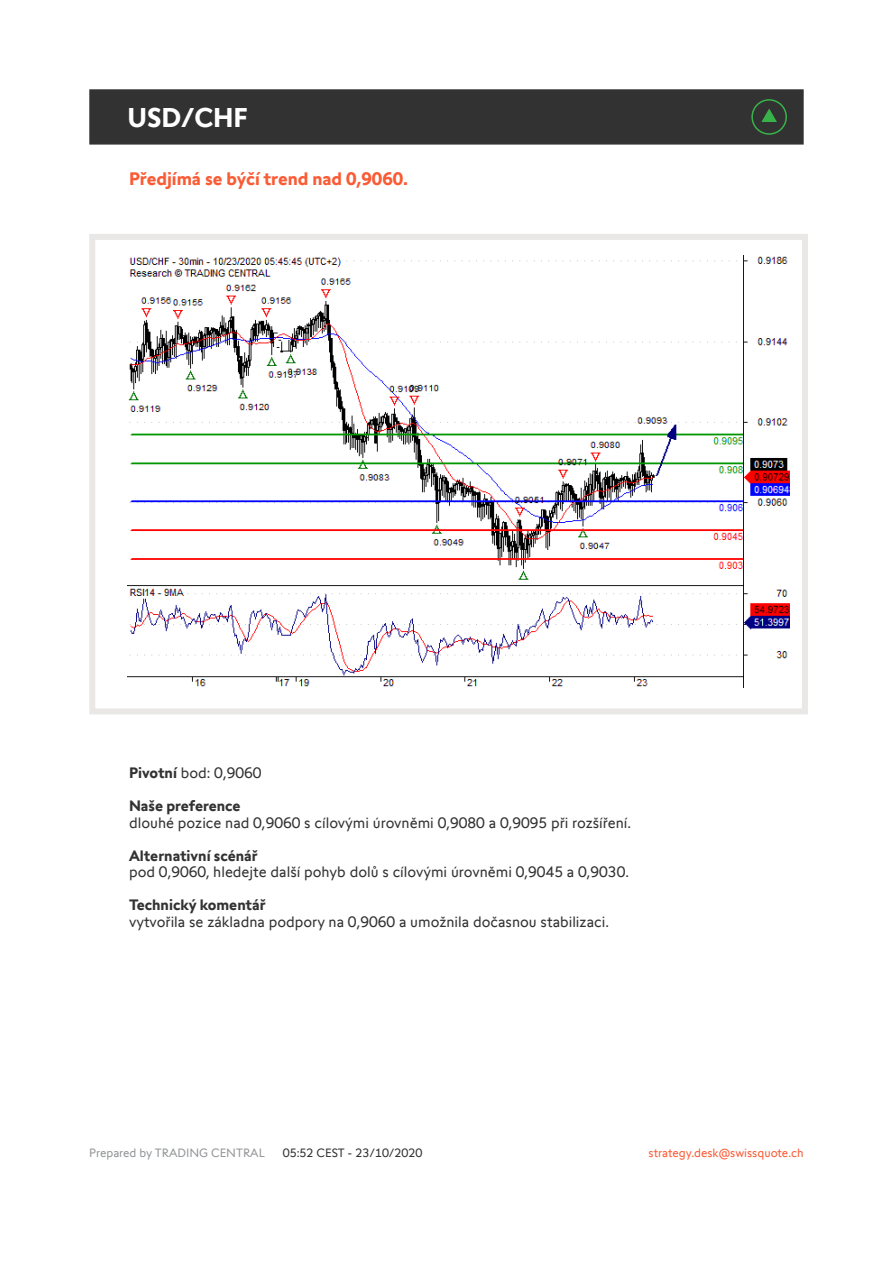
<style>
.page{position:relative;width:893px;height:1263px;background:#fff}
.page>*{position:absolute;margin:0;border:0;box-sizing:border-box;transform-origin:0 0}
.t1{font:700 27px "Swissquote CT";color:#fff}
.t2{font:700 18px "Swissquote CT";color:#fa5b35}
.t3{font:15px "Swissquote CT";color:#323232}
.t4{font:700 15px "Swissquote CT";color:#323232}
.t5{font:12px "Swissquote CT";color:#fa5b35}
.t6{font:12px "Swissquote CT";color:#939598}
.t7{font:12px "Swissquote CT";color:#323232}
.s1{font-weight:700}
</style>
<div class="page">
<div style="left:89px;top:234px;width:719px;height:480px;border:6px solid #e9e8e7"></div>
<div style="left:89px;top:89px;width:715px;height:56px;background:#323232;border:2px solid #323232"></div>
<img style="left:128px;top:255px;width:661px;height:432px">
<svg style="left:751px;top:99px;width:36px;height:36px"></svg>
<h1 class="t1" style="left:128px;top:101px;width:122px">USD/CHF</h1>
<p class="t2" style="left:129px;top:168px;width:281px">Předjímá se býčí trend nad 0,9060.</p>
<p class="t3" style="left:129px;top:764px;width:134px"><span class="s1">Pivotní</span> bod: 0,9060</p>
<p class="t4" style="left:129px;top:797px;width:113px">Naše preference</p>
<p class="t3" style="left:129px;top:814px;width:503px">dlouhé pozice nad 0,9060 s cílovými úrovněmi 0,9080 a 0,9095 při rozšíření.</p>
<p class="t4" style="left:129px;top:846px;width:130px">Alternativní scénář</p>
<p class="t3" style="left:129px;top:863px;width:501px">pod 0,9060, hledejte další pohyb dolů s cílovými úrovněmi 0,9045 a 0,9030.</p>
<p class="t4" style="left:129px;top:896px;width:138px">Technický komentář</p>
<p class="t3" style="left:129px;top:913px;width:481px">vytvořila se základna podpory na 0,9060 a umožnila dočasnou stabilizaci.</p>
<p class="t6" style="left:89px;top:1145px;width:177px">Prepared by TRADING CENTRAL</p>
<p class="t7" style="left:283px;top:1145px;width:141px">05:52 CEST - 23/10/2020</p>
<p class="t5" style="left:649px;top:1145px;width:157px">strategy.desk@swissquote.ch</p>
</div>
